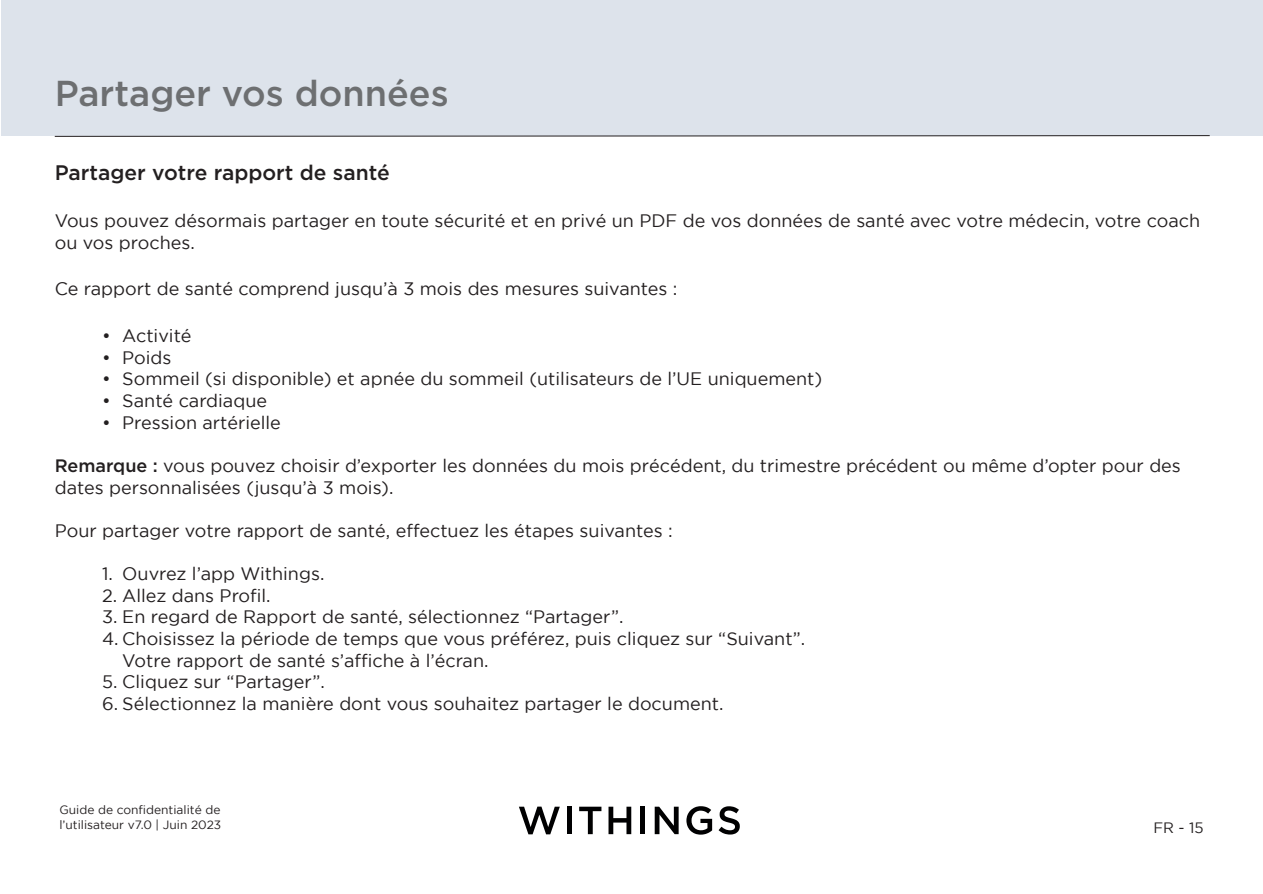
<style>
.page{position:relative;width:1263px;height:894px;background:#fff}
.page>*{position:absolute;margin:0;border:0;box-sizing:border-box;transform-origin:0 0}
.t1{font:500 36px "Gotham";color:#6d6f71}
.t2{font:500 21px "Gotham";color:#231f20}
.t3{font:18px/21.6px "Gotham";color:#231f20}
.t4{font:15px "Gotham";color:#231f20}
.t5{font:12px/14.4px "Gotham";color:#231f20}
.s1{font-weight:500}
</style>
<div class="page">
<svg style="left:519px;top:806px;width:41px;height:28px"></svg>
<div style="left:567px;top:806px;width:5px;height:27px;background:#000001"></div>
<svg style="left:579px;top:806px;width:22px;height:27px"></svg>
<svg style="left:608px;top:806px;width:23px;height:27px"></svg>
<div style="left:640px;top:806px;width:5px;height:27px;background:#000001"></div>
<svg style="left:654px;top:806px;width:24px;height:27px"></svg>
<svg style="left:686px;top:806px;width:26px;height:28px"></svg>
<svg style="left:718px;top:806px;width:22px;height:28px"></svg>
<div style="left:2px;top:0;width:1261px;height:135px;background:#dde3eb"></div>
<svg style="left:54px;top:135px;width:1156px;height:2px"></svg>
<p class="t1" style="left:55px;top:70px;width:395px">Partager vos données</p>
<p class="t2" style="left:55px;top:159px;width:336px">Partager votre rapport de santé</p>
<p class="t3" style="left:55px;top:209px;width:1146px">Vous pouvez désormais partager en toute sécurité et en privé un PDF de vos données de santé avec votre médecin, votre coach ou vos proches.</p>
<p class="t3" style="left:55px;top:278px;width:624px">Ce rapport de santé comprend jusqu’à 3 mois des mesures suivantes :</p>
<p class="t3" style="left:102px;top:324px;width:91px">• Activité</p>
<p class="t3" style="left:102px;top:346px;width:71px">• Poids</p>
<p class="t3" style="left:102px;top:368px;width:722px">• Sommeil (si disponible) et apnée du sommeil (utilisateurs de l’UE uniquement)</p>
<p class="t3" style="left:102px;top:389px;width:167px">• Santé cardiaque</p>
<p class="t3" style="left:102px;top:411px;width:180px">• Pression artérielle</p>
<p class="t3" style="left:55px;top:454px;width:1127px"><span class="s1">Remarque :</span> vous pouvez choisir d’exporter les données du mois précédent, du trimestre précédent ou même d’opter pour des dates personnalisées (jusqu’à 3 mois).</p>
<p class="t3" style="left:55px;top:519px;width:619px">Pour partager votre rapport de santé, effectuez les étapes suivantes :</p>
<p class="t3" style="left:102px;top:562px;width:224px">1. Ouvrez l’app Withings.</p>
<p class="t3" style="left:102px;top:584px;width:170px">2. Allez dans Profil.</p>
<p class="t3" style="left:102px;top:605px;width:523px">3. En regard de Rapport de santé, sélectionnez “Partager”.</p>
<p class="t3" style="left:122px;top:627px;width:684px;text-indent:-20px">4. Choisissez la période de temps que vous préférez, puis cliquez sur “Suivant”.<br>Votre rapport de santé s’affiche à l’écran.</p>
<p class="t3" style="left:102px;top:670px;width:224px">5. Cliquez sur “Partager”.</p>
<p class="t3" style="left:102px;top:692px;width:623px">6. Sélectionnez la manière dont vous souhaitez partager le document.</p>
<p class="t5" style="left:59px;top:802px;width:163px">Guide de confidentialité de l’utilisateur v7.0 | Juin 2023</p>
<p class="t4" style="left:1153px;top:818px;width:52px">FR - 15</p>
</div>
